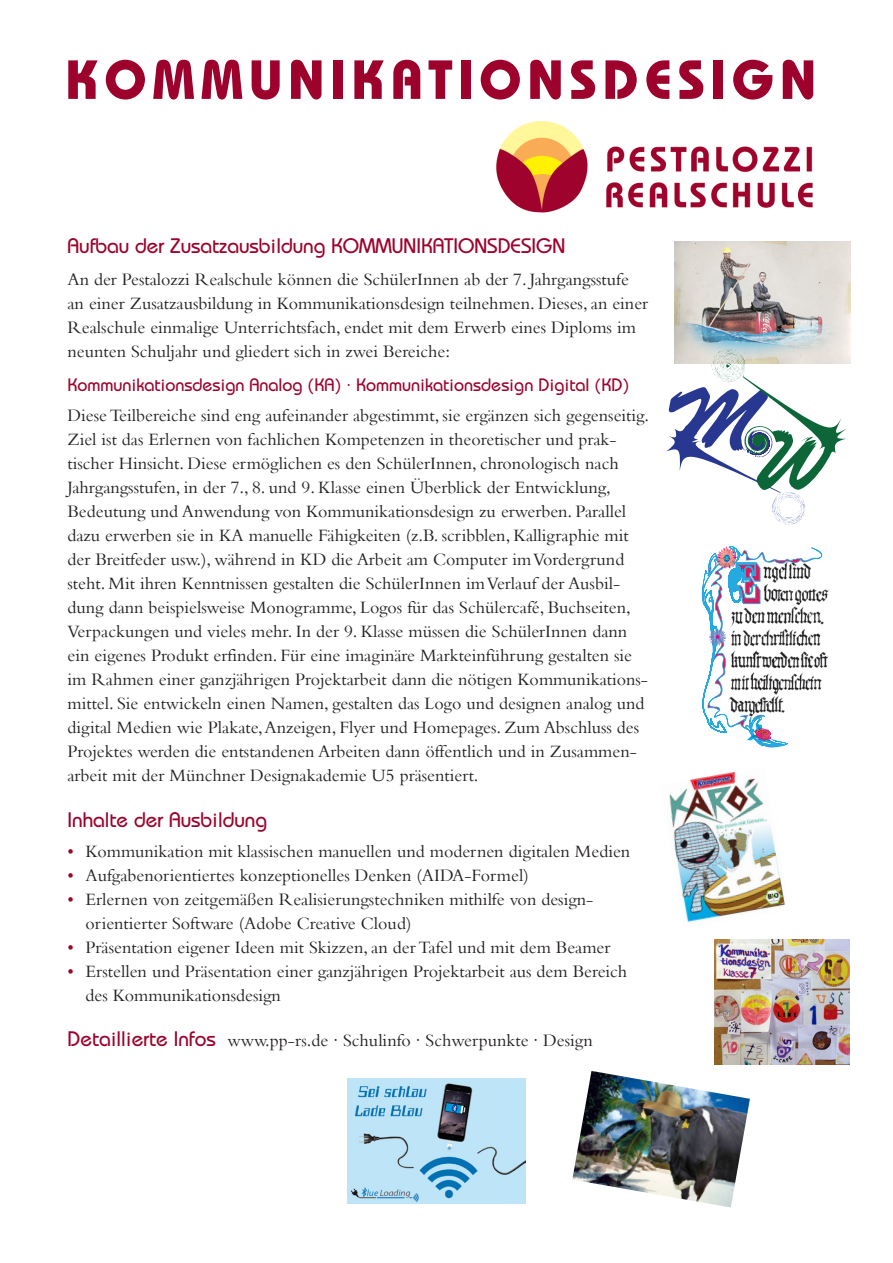
<style>
.page{position:relative;width:893px;height:1263px;background:#fff}
.page>*{position:absolute;margin:0;border:0;box-sizing:border-box;transform-origin:0 0}
.t1{font:700 55.05px "Bauhaus Std";letter-spacing:.1em;color:#9d022c}
.t2{font:500 21px "Bauhaus Std";color:#9d022c}
.t3{font:18px/24px "Bembo";color:#231f20}
.t4{font:500 18px "Bauhaus Std";color:#9d022c}
.s1{font-family:"Bembo";font-weight:400}
.s2{color:#9d022c}
.s3{font-family:"Bauhaus Std";font-weight:500;font-size:21px;color:#9d022c}
</style>
<div class="page">
<img style="left:496px;top:121px;width:317px;height:92px">
<img style="left:824px;top:589px;width:6px;height:79px">
<svg style="left:701px;top:546px;width:123px;height:201px"></svg>
<img style="left:675px;top:242px;width:175px;height:122px">
<img style="left:669px;top:771px;width:116px;height:151px">
<img style="left:572px;top:1071px;width:178px;height:136px">
<img style="left:348px;top:1078px;width:177px;height:126px">
<img style="left:714px;top:940px;width:136px;height:124px">
<svg style="left:666px;top:349px;width:180px;height:176px"></svg>
<p class="t1" style="left:65px;top:46px;width:753px">KOMMUNIKATIONSDESIGN</p>
<p class="t2" style="left:68px;top:233px;width:499px">Aufbau der Zusatzausbildung KOMMUNIKATIONSDESIGN</p>
<p class="t3" style="left:68px;top:266px;width:582px">An der Pestalozzi Realschule können die SchülerInnen ab der 7. Jahrgangsstufe an einer Zusatzausbildung in Kommunikationsdesign teilnehmen. Dieses, an einer Realschule einmalige Unterrichtsfach, endet mit dem Erwerb eines Diploms im neunten Schuljahr und gliedert sich in zwei Bereiche:</p>
<p class="t4" style="left:68px;top:374px;width:563px">Kommunikationsdesign Analog (KA) <span class="s1">·</span> Kommunikationsdesign Digital (KD)</p>
<p class="t3" style="left:68px;top:403px;width:583px">Diese Teilbereiche sind eng aufeinander abgestimmt, sie ergänzen sich gegenseitig.<br>Ziel ist das Erlernen von fachlichen Kompetenzen in theoretischer und prak&shy;tischer Hinsicht. Diese ermöglichen es den SchülerInnen, chronologisch nach Jahrgangsstufen, in der 7., 8. und 9. Klasse einen Überblick der Entwicklung,</p>
<p class="t3" style="left:68px;top:499px;width:582px">Bedeutung und Anwendung von Kommunikationsdesign zu erwerben. Parallel dazu erwerben sie in KA manuelle Fähigkeiten (z.B. scribblen, Kalligraphie mit der Breitfeder usw.), während in KD die Arbeit am Computer im Vordergrund steht. Mit ihren Kenntnissen gestalten die SchülerInnen im Verlauf der Ausbil&shy;dung dann beispielsweise Monogramme, Logos für das Schülercafé, Buchseiten, Verpackungen und vieles mehr. In der 9. Klasse müssen die SchülerInnen dann ein eigenes Produkt erfinden. Für eine imaginäre Markteinführung gestalten sie im Rahmen einer ganzjährigen Projektarbeit dann die nötigen Kommunikations&shy;mittel. Sie entwickeln einen Namen, gestalten das Logo und designen analog und digital Medien wie Plakate, Anzeigen, Flyer und Homepages. Zum Abschluss des Projektes werden die entstandenen Arbeiten dann öffentlich und in Zusammen&shy;arbeit mit der Münchner Designakademie U5 präsentiert.</p>
<p class="t2" style="left:68px;top:807px;width:201px">Inhalte der Ausbildung</p>
<p class="t3" style="left:68px;top:838px;width:564px"><span class="s2">•</span> Kommunikation mit klassischen manuellen und modernen digitalen Medien</p>
<p class="t3" style="left:68px;top:862px;width:463px"><span class="s2">•</span> Aufgabenorientiertes konzeptionelles Denken (AIDA-Formel)</p>
<p class="t3" style="left:68px;top:886px;width:527px"><span class="s2">•</span> Erlernen von zeitgemäßen Realisierungstechniken mithilfe von design-</p>
<p class="t3" style="left:86px;top:910px;width:327px">orientierter Software (Adobe Creative Cloud)</p>
<p class="t3" style="left:68px;top:934px;width:544px"><span class="s2">•</span> Präsentation eigener Ideen mit Skizzen, an der Tafel und mit dem Beamer</p>
<p class="t3" style="left:86px;top:958px;width:543px;text-indent:-18px"><span class="s2">•</span> Erstellen und Präsentation einer ganzjährigen Projektarbeit aus dem Bereich des Kommunikationsdesign</p>
<p class="t3" style="left:68px;top:1028px;width:527px"><span class="s3">Detaillierte Infos</span> www.pp-rs.de · Schulinfo · Schwerpunkte · Design</p>
</div>
